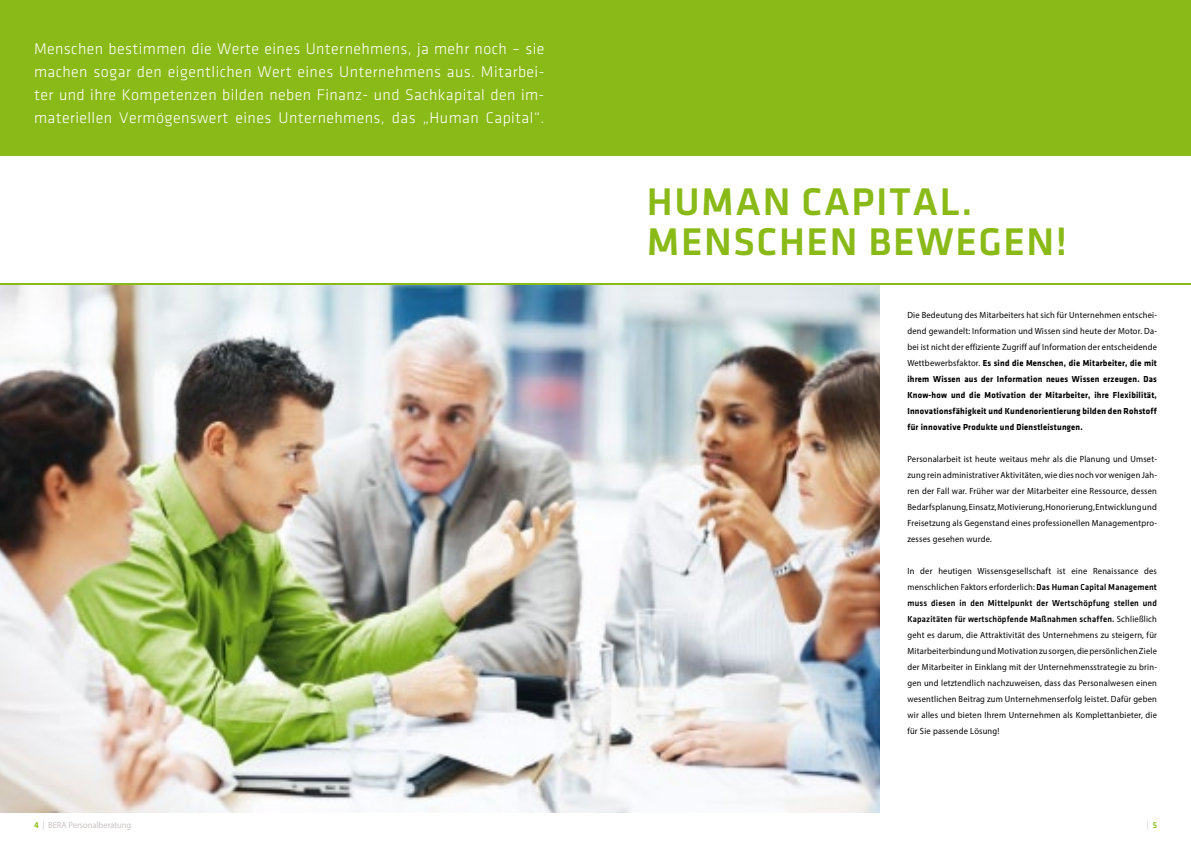
<style>
.page{position:relative;width:1191px;height:842px;background:#fff}
.page>*{position:absolute;margin:0;border:0;box-sizing:border-box;transform-origin:0 0}
.t1{font:500 40px/40px "Klavika";letter-spacing:.04em;color:#89ba17}
.t2{font:16px/23px "Klavika Light OSF";letter-spacing:.025em;color:#fff;text-align:justify}
.t3{font:9px/16px "Myriad Pro";letter-spacing:.025em;color:#000;text-align:justify;scale:.94 1}
.t4{font:700 9px/16px "Klavika";letter-spacing:.025em;color:#000;text-align:justify;scale:.94 1}
.t5{font:500 9px/16px "Klavika";letter-spacing:.025em;color:#000;scale:.94 1}
.t6{font:9px "Myriad Pro";color:#c7c3c2;scale:.94 1}
.t7{font:9px "Klavika";color:#c7c3c2;scale:.94 1}
.s1{font-family:"Myriad Pro";font-weight:400}
.s2{font-family:"Klavika";font-weight:500}
.s3{font-family:"Klavika";font-weight:500;color:#89ba17}
.s4{font-family:"Klavika"}
.s5{font-weight:500;color:#89ba17}
</style>
<div class="page">
<img style="left:0;top:285px;width:879px;height:527px">
<hr style="left:595px;top:283px;width:596px;height:2px;background:#89ba17">
<hr style="left:0;top:283px;width:595px;height:2px;background:#89ba17">
<div style="left:0;top:0;width:1191px;height:156px;background:#89ba17"></div>
<p class="t2" style="left:34px;top:37px;width:512px">Menschen bestimmen die Werte eines Unternehmens, ja mehr noch – sie machen sogar den eigentlichen Wert eines Unternehmens aus. Mitarbei&shy;ter und ihre Kompetenzen bilden neben Finanz- und Sachkapital den im&shy;materiellen Vermögenswert eines Unternehmens, das „Human Capital“.</p>
<h1 class="t1" style="left:647px;top:182px;width:422px">Human capital.<br>Menschen bewegen!</h1>
<p class="t3" style="left:907px;top:307px;width:267px">Die Bedeutung des Mitarbeiters hat sich für Unternehmen entschei&shy;dend gewandelt: Information und Wissen sind heute der Motor. Da&shy;bei ist nicht der effiziente Zugriff auf Information der entscheidende</p>
<p class="t4" style="left:907px;top:355px;width:267px"><span class="s1">Wettbewerbsfaktor.</span> Es sind die Menschen, die Mitarbeiter, die mit ihrem Wissen aus der Information neues Wissen erzeugen. Das Know-how und die Motivation der Mitarbeiter, ihre Flexibilität, Innovationsfähigkeit und Kundenorientierung bilden den Rohstoff für innovative Produkte und Dienstleistungen.</p>
<p class="t3" style="left:907px;top:451px;width:267px">Personalarbeit ist heute weitaus mehr als die Planung und Umset&shy;zung rein administrativer Aktivitäten, wie dies noch vor wenigen Jah&shy;ren der Fall war. Früher war der Mitarbeiter eine Ressource, dessen Bedarfsplanung, Einsatz, Motivierung, Honorierung, Entwicklung und Freisetzung als Gegenstand eines professionellen Managementpro&shy;zesses gesehen wurde.</p>
<p class="t3" style="left:907px;top:563px;width:267px">In der heutigen Wissensgesellschaft ist eine Renaissance des menschlichen Faktors erforderlich: <span class="s2">Das Human Capital Management</span></p>
<p class="t5" style="left:907px;top:595px;width:267px">muss diesen in den Mittelpunkt der Wertschöpfung stellen und<br>Kapazitäten für wertschöpfende Maßnahmen schaffen. <span class="s1">Schließlich</span></p>
<p class="t3" style="left:907px;top:627px;width:267px">geht es darum, die Attraktivität des Unternehmens zu steigern, für Mitarbeiterbindung und Motivation zu sorgen, die persönlichen Ziele der Mitarbeiter in Einklang mit der Unternehmensstrategie zu brin&shy;gen und letztendlich nachzuweisen, dass das Personalwesen einen wesentlichen Beitrag zum Unternehmenserfolg leistet. Dafür geben wir alles und bieten Ihrem Unternehmen als Komplettanbieter, die für Sie passende Lösung!</p>
<p class="t6" style="left:34px;top:820px;width:105px"><span class="s3">4</span> <span class="s4">|</span> BERA Personalberatung</p>
<p class="t7" style="left:1147px;top:821px;width:12px">| <span class="s5">5</span></p>
</div>
